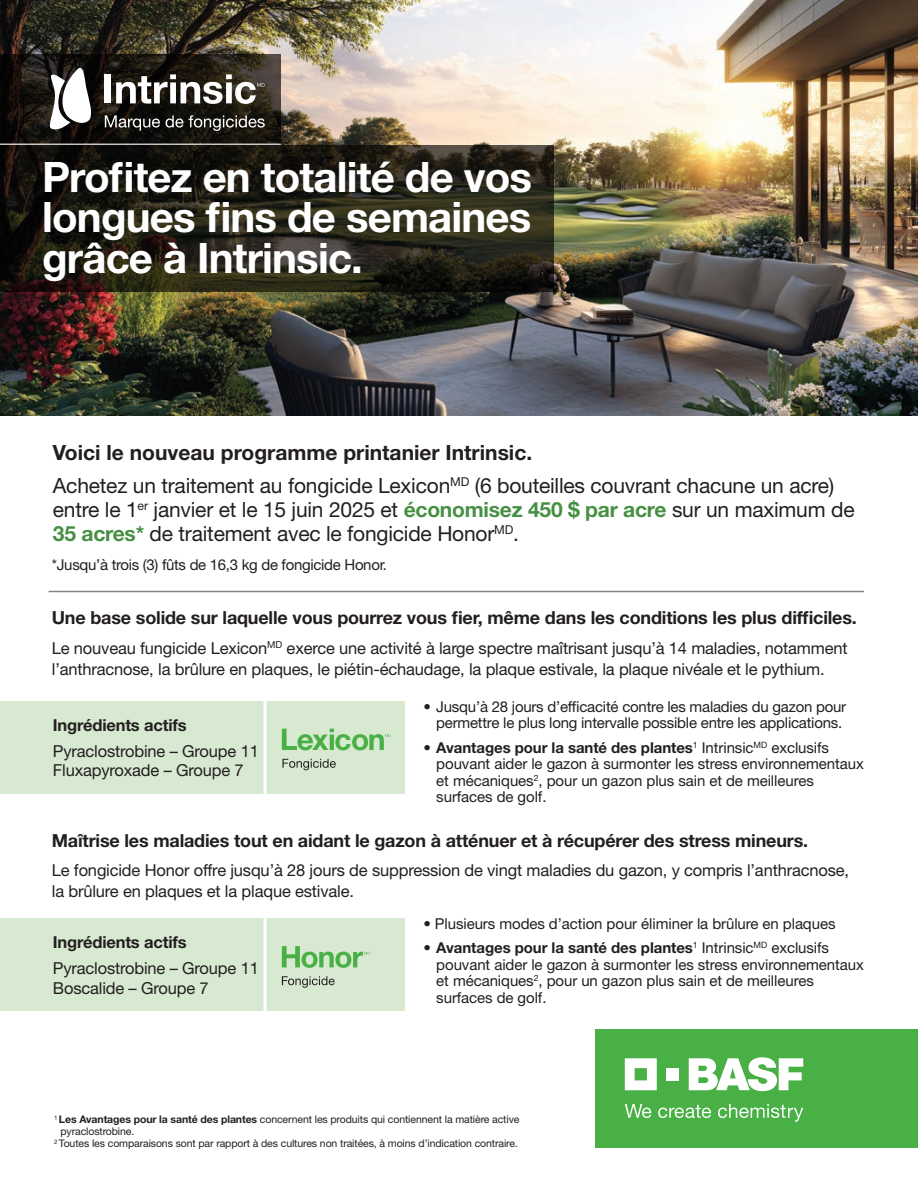
<style>
.page{position:relative;width:918px;height:1188px;background:#fff}
.page>*{position:absolute;margin:0;border:0;box-sizing:border-box;transform-origin:0 0}
.t1{font:700 42px/40.5px "Helvetica Neue LT Std";letter-spacing:-.02em;color:#fff;text-align:justify}
.t2{font:21px/24px "Helvetica Neue LT Std";letter-spacing:-.01em;color:#231f20}
.t3{font:700 21px "Helvetica Neue LT Std";color:#231f20}
.t4{font:700 18px "Helvetica Neue LT Std";letter-spacing:-.01em;color:#231f20}
.t5{font:16.5px/21px "Helvetica Neue LT Std";letter-spacing:-.01em;color:#231f20}
.t6{font:700 16.5px "Helvetica Neue LT Std";letter-spacing:-.01em;color:#231f20}
.t7{font:15px/16.5px "Helvetica Neue LT Std";letter-spacing:-.005em;color:#231f20}
.t8{font:10.5px "Helvetica Neue LT Std";letter-spacing:-.01em;color:#231f20}
.s1{font-weight:700;color:#459042}
.s2{font-weight:700}
</style>
<div class="page">
<div style="left:0;top:701px;width:405px;height:92px;background:#d7e9d0"></div>
<div style="left:0;top:918px;width:405px;height:93px;background:#d7e9d0"></div>
<div style="left:595px;top:1029px;width:323px;height:119px;background:#49b045"></div>
<svg style="left:625px;top:1058px;width:32px;height:32px"></svg>
<div style="left:667px;top:1068px;width:12px;height:12px;background:#fff"></div>
<svg style="left:689px;top:1057px;width:114px;height:34px"></svg>
<svg style="left:625px;top:1104px;width:26px;height:14px"></svg>
<svg style="left:658px;top:1105px;width:53px;height:13px"></svg>
<svg style="left:718px;top:1104px;width:85px;height:18px"></svg>
<img style="left:0;top:0;width:918px;height:415px">
<svg style="left:282px;top:759px;width:54px;height:11px"></svg>
<svg style="left:282px;top:729px;width:109px;height:21px"></svg>
<hr style="left:264px;top:693px;width:3px;height:105px;background:#fff">
<hr style="left:264px;top:910px;width:3px;height:105px;background:#fff">
<hr style="left:49px;top:591px;width:815px;height:1px;background:#828487">
<svg style="left:282px;top:976px;width:53px;height:12px"></svg>
<svg style="left:282px;top:946px;width:88px;height:22px"></svg>
<svg style="left:0;top:145px;width:554px;height:147px;background:#232015"></svg>
<svg style="left:0;top:54px;width:281px;height:90px;background:#1d1914"></svg>
<div style="left:105px;top:74px;width:6px;height:29px;background:#fff"></div>
<svg style="left:50px;top:68px;width:42px;height:63px"></svg>
<svg style="left:105px;top:115px;width:55px;height:16px"></svg>
<svg style="left:166px;top:115px;width:99px;height:16px;background:#4b4a45"></svg>
<svg style="left:116px;top:74px;width:149px;height:30px"></svg>
<hr style="left:0;top:144px;width:281px;height:1px;background:#fff">
<h1 class="t1" style="left:42px;top:156px;width:492px">Profitez en totalité de vos longues fins de semaines grâce à Intrinsic.</h1>
<h2 class="t3" style="left:53px;top:440px;width:481px">Voici le nouveau programme printanier Intrinsic.</h2>
<h2 class="t2" style="left:53px;top:474px;width:803px">Achetez un traitement au fongicide Lexicon<sup>MD</sup> (6 bouteilles couvrant chacune un acre) entre le 1<sup>er</sup> janvier et le 15 juin 2025 et <span class="s1">économisez 450 $ par acre</span> sur un maximum de<br><span class="s1">35 acres*</span> de traitement avec le fongicide Honor<sup>MD</sup>.</h2>
<p class="t7" style="left:52px;top:557px;width:337px">*Jusqu’à trois (3) fûts de 16,3 kg de fongicide Honor.</p>
<p class="t4" style="left:52px;top:607px;width:807px">Une base solide sur laquelle vous pourrez vous fier, même dans les conditions les plus difficiles.</p>
<p class="t5" style="left:52px;top:637px;width:797px">Le nouveau fungicide Lexicon<sup>MD</sup> exerce une activité à large spectre maîtrisant jusqu’à 14 maladies, notamment l’anthracnose, la brûlure en plaques, le piétin-échaudage, la plaque estivale, la plaque nivéale et le pythium.</p>
<p class="t6" style="left:53px;top:715px;width:135px">Ingrédients actifs</p>
<p class="t5" style="left:53px;top:741px;width:207px;line-height:19.5px">Pyraclostrobine – Groupe 11<br>Fluxapyroxade – Groupe 7</p>
<p class="t7" style="left:423px;top:698px;width:424px;text-align:center">• Jusqu’à 28 jours d’efficacité contre les maladies du gazon pour permettre le plus long intervalle possible entre les applications.</p>
<p class="t7" style="left:436px;top:739px;width:429px;text-indent:-13px">• <span class="s2">Avantages pour la santé des plantes</span><sup>1</sup> Intrinsic<sup>MD</sup> exclusifs pouvant aider le gazon à surmonter les stress environnementaux et mécaniques<sup>2</sup>, pour un gazon plus sain et de meilleures surfaces de golf.</p>
<p class="t4" style="left:52px;top:829px;width:758px">Maîtrise les maladies tout en aidant le gazon à atténuer et à récupérer des stress mineurs.</p>
<p class="t5" style="left:52px;top:859px;width:799px">Le fongicide Honor offre jusqu’à 28 jours de suppression de vingt maladies du gazon, y compris l’anthracnose, la brûlure en plaques et la plaque estivale.</p>
<p class="t6" style="left:53px;top:932px;width:135px">Ingrédients actifs</p>
<p class="t5" style="left:53px;top:958px;width:207px;line-height:19.5px">Pyraclostrobine – Groupe 11<br>Boscalide – Groupe 7</p>
<p class="t7" style="left:423px;top:915px;width:414px">• Plusieurs modes d’action pour éliminer la brûlure en plaques</p>
<p class="t7" style="left:436px;top:940px;width:429px;text-indent:-13px">• <span class="s2">Avantages pour la santé des plantes</span><sup>1</sup> Intrinsic<sup>MD</sup> exclusifs pouvant aider le gazon à surmonter les stress environnementaux et mécaniques<sup>2</sup>, pour un gazon plus sain et de meilleures surfaces de golf.</p>
<p class="t8" style="left:54px;top:1113px;width:467px"><sup>1</sup> <span class="s2">Les Avantages pour la santé des plantes</span> concernent les produits qui contiennent la matière active</p>
<p class="t8" style="left:60px;top:1125px;width:75px">pyraclostrobine.</p>
<p class="t8" style="left:54px;top:1137px;width:465px"><sup>2</sup> Toutes les comparaisons sont par rapport à des cultures non traitées, à moins d’indication contraire.</p>
</div>
